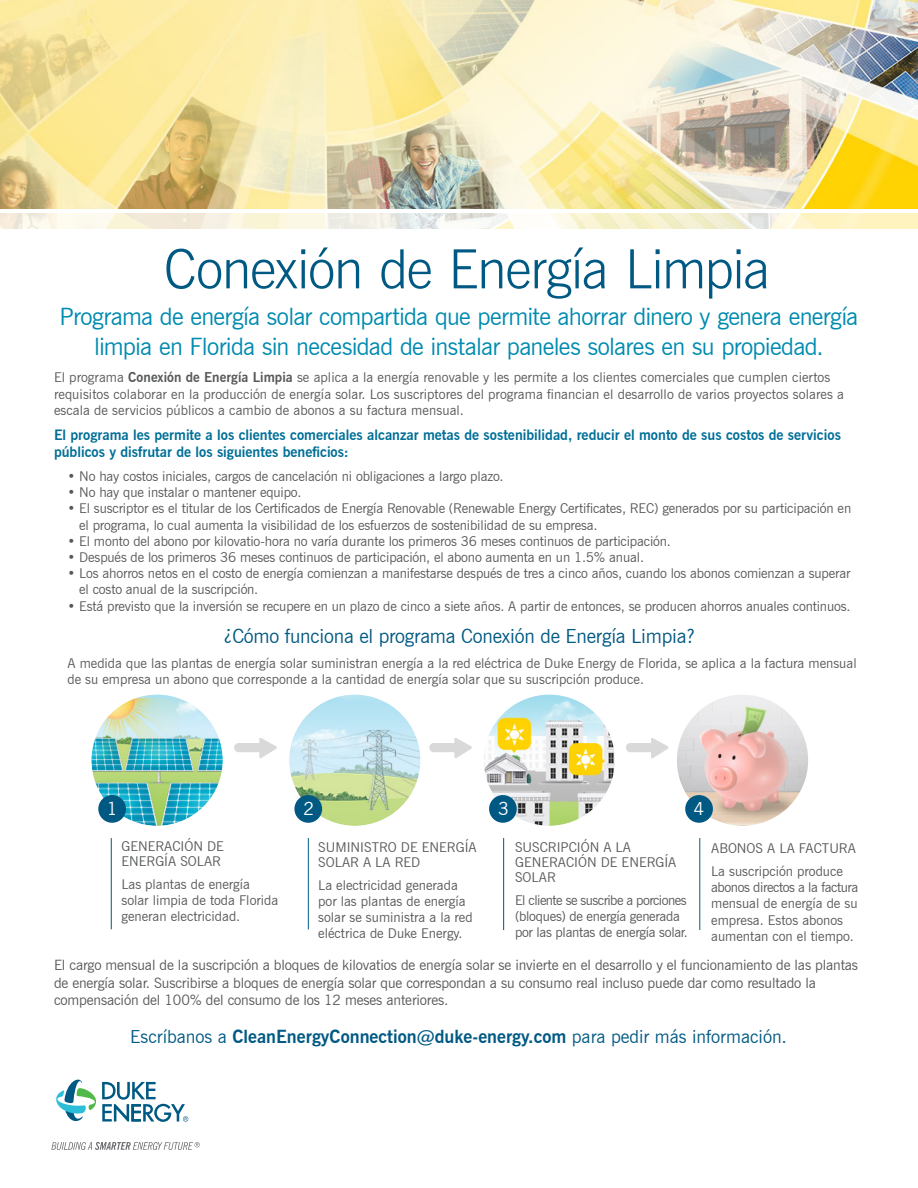
<style>
.page{position:relative;width:918px;height:1188px;background:#fff}
.page>*{position:absolute;margin:0;border:0;box-sizing:border-box;transform-origin:0 0}
.t1{font:300 54px "News Gothic BT";letter-spacing:-.025em;color:#005983}
.t2{font:24px/30px "News Gothic BT";letter-spacing:-.025em;color:#008bb0;text-align:center}
.t3{font:19.5px "News Gothic BT";letter-spacing:-.01em;color:#005983}
.t4{font:700 18px "News Gothic BT";color:#005983}
.t5{font:18px "News Gothic BT";color:#fff}
.t6{font:14.25px/17.1px "News Gothic BT";letter-spacing:-.01em;color:#57585a}
.t7{font:700 14.25px/17.1px "News Gothic BT";color:#016f98}
.t8{font:13.5px/16.2px "News Gothic BT";color:#57585a}
.t9{font:13.5px/16.2px "News Gothic BT";letter-spacing:-.02em;color:#57585a}
.s1{font-weight:700}
.s2{font-weight:400}
</style>
<div class="page">
<img style="left:0;top:0;width:918px;height:209px">
<img style="left:0;top:214px;width:918px;height:14px">
<svg style="left:56px;top:1080px;width:132px;height:42px"></svg>
<svg style="left:51px;top:1142px;width:149px;height:8px"></svg>
<svg style="left:259px;top:738px;width:18px;height:20px"></svg>
<div style="left:234px;top:743px;width:31px;height:9px;background:#d9d9d9;border-radius:4px"></div>
<svg style="left:454px;top:738px;width:18px;height:20px"></svg>
<div style="left:429px;top:743px;width:31px;height:9px;background:#d9d9d9;border-radius:4px"></div>
<svg style="left:651px;top:738px;width:18px;height:20px"></svg>
<div style="left:626px;top:743px;width:31px;height:9px;background:#d9d9d9;border-radius:4px"></div>
<img style="left:92px;top:695px;width:131px;height:131px;border-radius:66px">
<div style="left:98px;top:795px;width:28px;height:28px;background:#005983;border-radius:50%"></div>
<img style="left:289px;top:695px;width:131px;height:131px;border-radius:66px">
<div style="left:294px;top:795px;width:28px;height:28px;background:#005983;border-radius:50%"></div>
<img style="left:484px;top:695px;width:131px;height:131px;border-radius:66px">
<div style="left:489px;top:795px;width:28px;height:28px;background:#005983;border-radius:50%"></div>
<img style="left:677px;top:695px;width:131px;height:131px;border-radius:66px">
<div style="left:685px;top:795px;width:28px;height:28px;background:#005983;border-radius:50%"></div>
<hr style="left:111px;top:838px;width:1px;height:91px;background:#005983">
<hr style="left:308px;top:838px;width:1px;height:91px;background:#005983">
<hr style="left:503px;top:838px;width:1px;height:92px;background:#005983">
<hr style="left:700px;top:838px;width:1px;height:92px;background:#005983">
<p class="t1" style="left:164px;top:237px;width:608px">Conexión de Energía Limpia</p>
<p class="t2" style="left:60px;top:302px;width:800px">Programa de energía solar compartida que permite ahorrar dinero y genera energía limpia en Florida sin necesidad de instalar paneles solares en su propiedad.</p>
<p class="t8" style="left:54px;top:369px;width:791px">El programa <span class="s1">Conexión de Energía Limpia</span> se aplica a la energía renovable y les permite a los clientes comerciales que cumplen ciertos requisitos colaborar en la producción de energía solar. Los suscriptores del programa financian el desarrollo de varios proyectos solares a escala de servicios públicos a cambio de abonos a su factura mensual.</p>
<p class="t7" style="left:54px;top:426px;width:789px">El programa les permite a los clientes comerciales alcanzar metas de sostenibilidad, reducir el monto de sus costos de servicios públicos y disfrutar de los siguientes beneficios:</p>
<p class="t8" style="left:68px;top:468px;width:438px">• No hay costos iniciales, cargos de cancelación ni obligaciones a largo plazo.</p>
<p class="t8" style="left:68px;top:484px;width:235px">• No hay que instalar o mantener equipo.</p>
<p class="t8" style="left:79px;top:500px;width:774px;text-indent:-12px">• El suscriptor es el titular de los Certificados de Energía Renovable (Renewable Energy Certificates, REC) generados por su participación en el programa, lo cual aumenta la visibilidad de los esfuerzos de sostenibilidad de su empresa.</p>
<p class="t8" style="left:68px;top:533px;width:605px">• El monto del abono por kilovatio-hora no varía durante los primeros 36 meses continuos de participación.</p>
<p class="t8" style="left:68px;top:549px;width:578px">• Después de los primeros 36 meses continuos de participación, el abono aumenta en un 1.5% anual.</p>
<p class="t8" style="left:79px;top:565px;width:773px;text-indent:-12px">• Los ahorros netos en el costo de energía comienzan a manifestarse después de tres a cinco años, cuando los abonos comienzan a superar el costo anual de la suscripción.</p>
<p class="t8" style="left:68px;top:598px;width:785px">• Está previsto que la inversión se recupere en un plazo de cinco a siete años. A partir de entonces, se producen ahorros anuales continuos.</p>
<p class="t3" style="left:224px;top:625px;width:473px">¿Cómo funciona el programa Conexión de Energía Limpia?</p>
<p class="t8" style="left:68px;top:655px;width:791px">A medida que las plantas de energía solar suministran energía a la red eléctrica de Duke Energy de Florida, se aplica a la factura mensual de su empresa un abono que corresponde a la cantidad de energía solar que su suscripción produce.</p>
<p class="t5" style="left:107px;top:798px;width:12px">1</p>
<p class="t5" style="left:303px;top:798px;width:12px">2</p>
<p class="t5" style="left:498px;top:798px;width:12px">3</p>
<p class="t5" style="left:693px;top:798px;width:12px">4</p>
<p class="t8" style="left:122px;top:838px;width:104px;line-height:15px">GENERACIÓN DE<br>ENERGÍA SOLAR</p>
<p class="t8" style="left:122px;top:876px;width:158px">Las plantas de energía solar limpia de toda Florida generan electricidad.</p>
<p class="t8" style="left:318px;top:840px;width:160px;line-height:15px">SUMINISTRO DE ENERGÍA<br>SOLAR A LA RED</p>
<p class="t8" style="left:318px;top:877px;width:156px">La electricidad generada por las plantas de energía solar se suministra a la red eléctrica de Duke Energy.</p>
<p class="t8" style="left:515px;top:840px;width:163px;line-height:15px">SUSCRIPCIÓN A LA<br>GENERACIÓN DE ENERGÍA<br>SOLAR</p>
<p class="t9" style="left:515px;top:892px;width:174px">El cliente se suscribe a porciones (bloques) de energía generada por las plantas de energía solar.</p>
<p class="t8" style="left:711px;top:840px;width:146px">ABONOS A LA FACTURA</p>
<p class="t8" style="left:711px;top:863px;width:149px">La suscripción produce abonos directos a la factura mensual de energía de su empresa. Estos abonos aumentan con el tiempo.</p>
<p class="t6" style="left:54px;top:957px;width:806px">El cargo mensual de la suscripción a bloques de kilovatios de energía solar se invierte en el desarrollo y el funcionamiento de las plantas de energía solar. Suscribirse a bloques de energía solar que correspondan a su consumo real incluso puede dar como resultado la compensación del 100% del consumo de los 12 meses anteriores.</p>
<p class="t4" style="left:130px;top:1026px;width:658px"><span class="s2">Escríbanos a</span> CleanEnergyConnection@duke-energy.com <span class="s2">para pedir más información.</span></p>
</div>
